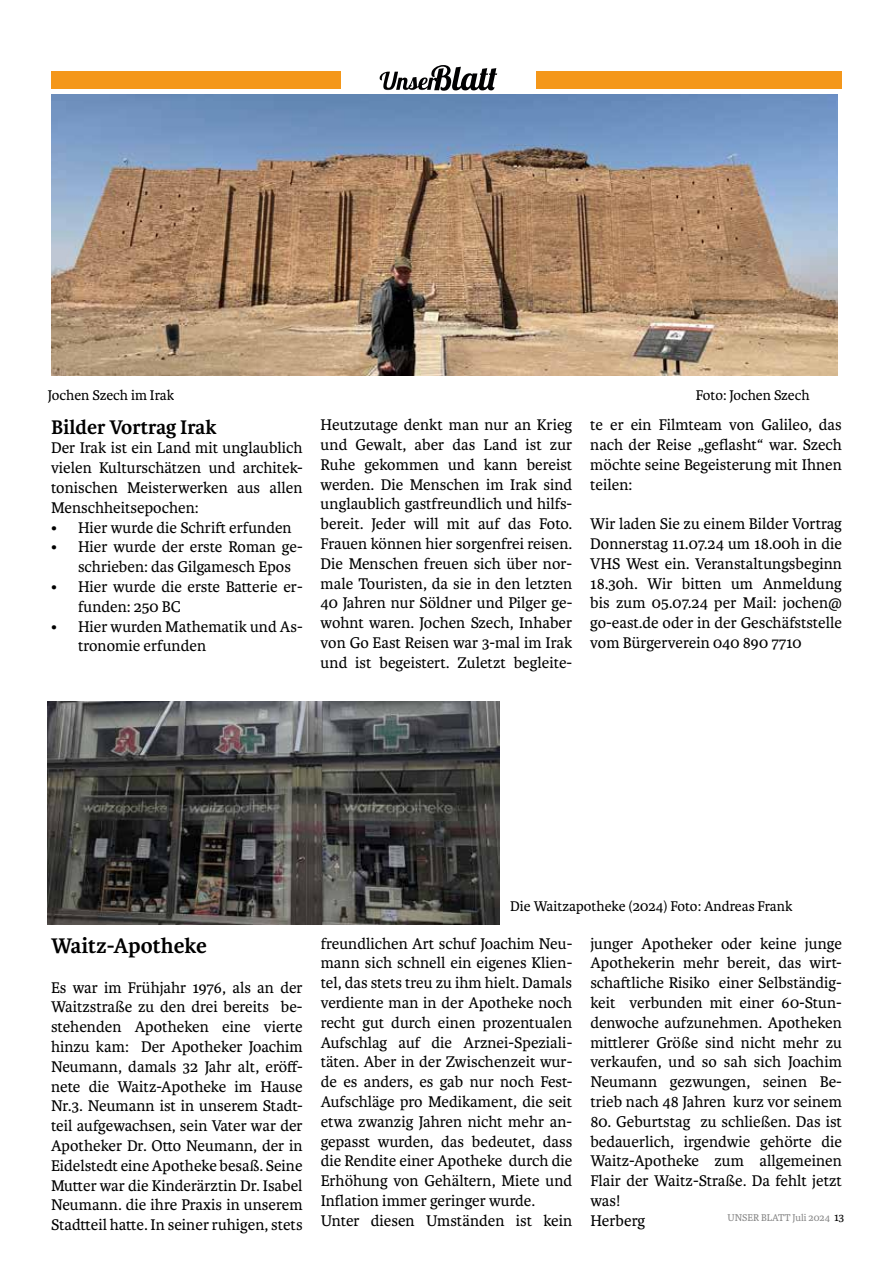
<style>
.page{position:relative;width:893px;height:1263px;background:#fff}
.page>*{position:absolute;margin:0;border:0;box-sizing:border-box;transform-origin:0 0}
.t1{font:700 22.5px "Karmina";color:#000}
.t2{font:700 21px "Karmina";color:#000}
.t3{font:16.5px/19.8px "Karmina";color:#000;text-align:justify}
.t4{font:15px "Karmina";color:#000}
.t5{font:10.5px "Karmina";color:#878787}
.s1{font-size:12px;color:#000}
</style>
<div class="page">
<div style="left:51px;top:72px;width:791px;height:17px;background:#f4971a"></div>
<div style="left:341px;top:71px;width:195px;height:19px;background:#fff"></div>
<img style="left:431px;top:65px;width:66px;height:26px">
<img style="left:380px;top:72px;width:57px;height:18px">
<img style="left:48px;top:702px;width:452px;height:223px">
<img style="left:51px;top:94px;width:787px;height:281px">
<p class="t4" style="left:48px;top:387px;width:128px">Jochen Szech im Irak</p>
<p class="t4" style="left:696px;top:387px;width:115px">Foto: Jochen Szech</p>
<p class="t2" style="left:51px;top:415px;width:167px">Bilder Vortrag Irak</p>
<p class="t3" style="left:51px;top:438px;width:253px">Der Irak ist ein Land mit unglaublich vielen Kulturschätzen und architek&shy;tonischen Meisterwerken aus allen Menschheitsepochen:</p>
<p class="t3" style="left:51px;top:518px;width:242px">• Hier wurde die Schrift erfunden</p>
<p class="t3" style="left:78px;top:537px;width:226px;text-indent:-27px">• Hier wurde der erste Roman ge&shy;schrieben: das Gilgamesch Epos</p>
<p class="t3" style="left:78px;top:577px;width:226px;text-indent:-27px">• Hier wurde die erste Batterie er&shy;funden: 250 BC</p>
<p class="t3" style="left:78px;top:617px;width:226px;text-indent:-27px">• Hier wurden Mathematik und As&shy;tronomie erfunden</p>
<p class="t3" style="left:321px;top:415px;width:253px">Heutzutage denkt man nur an Krieg und Gewalt, aber das Land ist zur Ruhe gekommen und kann bereist werden. Die Menschen im Irak sind unglaublich gastfreundlich und hilfs&shy;bereit. Jeder will mit auf das Foto.<br>Frauen können hier sorgenfrei reisen.<br>Die Menschen freuen sich über nor&shy;male Touristen, da sie in den letzten 40 Jahren nur Söldner und Pilger ge&shy;wohnt waren. Jochen Szech, Inhaber von Go East Reisen war 3-mal im Irak und ist begeistert. Zuletzt begleite-</p>
<p class="t3" style="left:590px;top:415px;width:253px">te er ein Filmteam von Galileo, das nach der Reise „geflasht“ war. Szech möchte seine Begeisterung mit Ihnen teilen:</p>
<p class="t3" style="left:590px;top:514px;width:253px">Wir laden Sie zu einem Bilder Vortrag Donnerstag 11.07.24 um 18.00h in die VHS West ein. Veranstaltungsbeginn 18.30h. Wir bitten um Anmeldung bis zum 05.07.24 per Mail: jochen@ go-east.de oder in der Geschäfststelle vom Bürgerverein 040 890 7710</p>
<h1 class="t1" style="left:51px;top:933px;width:157px">Waitz-Apotheke</h1>
<p class="t3" style="left:51px;top:978px;width:253px">Es war im Frühjahr 1976, als an der Waitzstraße zu den drei bereits be&shy;stehenden Apotheken eine vierte hinzu kam: Der Apotheker Joachim Neumann, damals 32 Jahr alt, eröff&shy;nete die Waitz-Apotheke im Hause Nr.3. Neumann ist in unserem Stadt&shy;teil aufgewachsen, sein Vater war der Apotheker Dr. Otto Neumann, der in Eidelstedt eine Apotheke besaß. Seine Mutter war die Kinderärztin Dr. Isabel Neumann. die ihre Praxis in unserem Stadtteil hatte. In seiner ruhigen, stets</p>
<p class="t4" style="left:510px;top:897px;width:284px">Die Waitzapotheke (2024) Foto: Andreas Frank</p>
<p class="t3" style="left:321px;top:933px;width:253px;text-align:left">freundlichen Art schuf Joachim Neu&shy;mann sich schnell ein eigenes Klien&shy;tel, das stets treu zu ihm hielt. Damals verdiente man in der Apotheke noch recht gut durch einen prozentualen Aufschlag auf die Arznei-Speziali&shy;täten. Aber in der Zwischenzeit wur&shy;de es anders, es gab nur noch Fest-Aufschläge pro Medikament, die seit etwa zwanzig Jahren nicht mehr an&shy;gepasst wurden, das bedeutet, dass die Rendite einer Apotheke durch die Erhöhung von Gehältern, Miete und Inflation immer geringer wurde.<br>Unter diesen Umständen ist kein</p>
<p class="t3" style="left:590px;top:933px;width:253px">junger Apotheker oder keine junge Apothekerin mehr bereit, das wirt&shy;schaftliche Risiko einer Selbständig&shy;keit verbunden mit einer 60-Stun&shy;denwoche aufzunehmen. Apotheken mittlerer Größe sind nicht mehr zu verkaufen, und so sah sich Joachim Neumann gezwungen, seinen Be&shy;trieb nach 48 Jahren kurz vor seinem</p>
<p class="t3" style="left:590px;top:1112px;width:253px;text-align:left">80. Geburtstag zu schließen. Das ist bedauerlich, irgendwie gehörte die<br>Waitz-Apotheke zum allgemeinen<br>Flair der Waitz-Straße. Da fehlt jetzt was!<br>Herberg</p>
<p class="t5" style="left:728px;top:1212px;width:118px">UNSER BLATT Juli 2024 <span class="s1">13</span></p>
</div>
